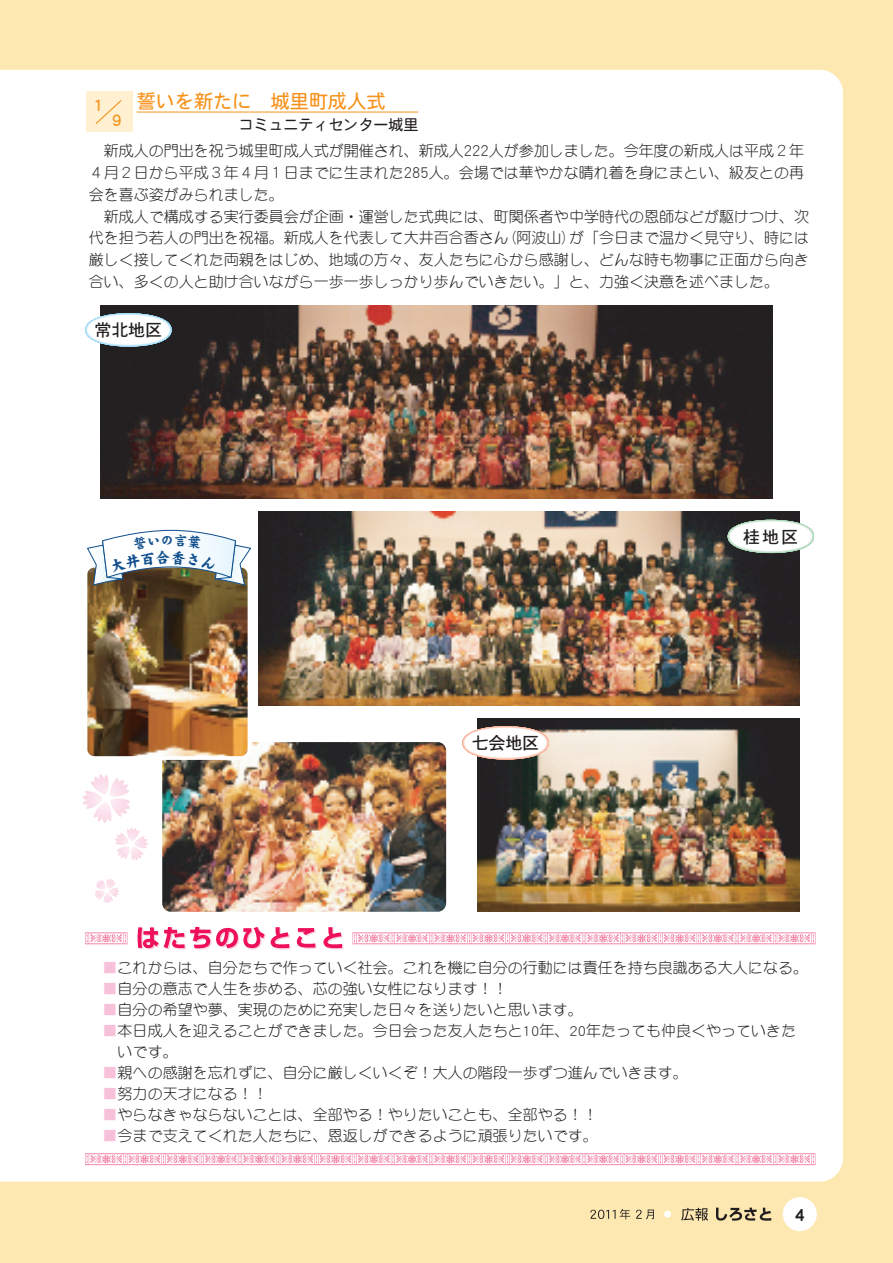
<style>
.page{position:relative;width:893px;height:1263px;background:#fff}
.page>*{position:absolute;margin:0;border:0;box-sizing:border-box;transform-origin:0 0}
.t1{font:19.2px "DFHS Maru Gothic Std W4";color:#f7931d}
.t2{font:18px "DFHS Gothic Std W9";color:#231f20}
.t3{font:17.25px "DFHS Gothic Std W5";letter-spacing:-.025em;color:#231f20}
.t4{font:16.95px "DFHS Maru Gothic Std W4";color:#f7931d}
.t5{font:15px/26.7px "DF Maru Gothic Std W3";color:#231f20}
.s1{font-family:"DFHS Maru Gothic Std W4"}
.s2{font-size:16.5px}
.s3{color:#f7c1d9}
</style>
<div class="page">
<div style="left:0;top:0;width:892px;height:1263px;background:#fee8b1"></div>
<div style="left:0;top:70px;width:843px;height:1112px;background:#fff"></div>
<img style="left:259px;top:512px;width:540px;height:193px">
<img style="left:162px;top:742px;width:284px;height:170px;border-radius:9px">
<img style="left:477px;top:718px;width:322px;height:194px">
<img style="left:85px;top:566px;width:164px;height:192px;border-radius:9px">
<img style="left:100px;top:305px;width:672px;height:194px">
<div style="left:84px;top:564px;width:167px;height:196px;border:4px solid #fff;border-radius:9px"></div>
<div style="left:86px;top:91px;width:46px;height:40px;background:#fef0d0"></div>
<svg style="left:95px;top:100px;width:27px;height:24px"></svg>
<hr style="left:137px;top:112px;width:281px;height:1px;background:#f7931d">
<svg style="left:85px;top:932px;width:42px;height:12px"></svg>
<svg style="left:352px;top:932px;width:463px;height:12px;background:#f9cad8"></svg>
<svg style="left:85px;top:1153px;width:730px;height:12px;background:#f9c8d7"></svg>
<svg style="left:82px;top:774px;width:66px;height:86px;background:#fdf5f8"></svg>
<svg style="left:95px;top:879px;width:24px;height:24px"></svg>
<div style="left:782px;top:1197px;width:34px;height:34px;background:#fff;border-radius:50%"></div>
<div style="left:664px;top:1211px;width:7px;height:7px;background:#fff;border-radius:50%"></div>
<svg style="left:681px;top:1208px;width:27px;height:13px"></svg>
<svg style="left:716px;top:1208px;width:55px;height:13px"></svg>
<svg style="left:636px;top:1210px;width:18px;height:9px"></svg>
<svg style="left:590px;top:1209px;width:40px;height:10px"></svg>
<svg style="left:85px;top:313px;width:86px;height:34px"></svg>
<svg style="left:85px;top:313px;width:86px;height:33px"></svg>
<svg style="left:86px;top:314px;width:84px;height:32px"></svg>
<svg style="left:87px;top:314px;width:83px;height:31px"></svg>
<svg style="left:87px;top:315px;width:82px;height:30px"></svg>
<div style="left:88px;top:315px;width:81px;height:29px;background:#fcfefe;border-radius:50%"></div>
<div style="left:88px;top:316px;width:80px;height:28px;background:#fff;border-radius:50%"></div>
<svg style="left:728px;top:520px;width:85px;height:33px"></svg>
<svg style="left:728px;top:520px;width:85px;height:32px"></svg>
<svg style="left:729px;top:521px;width:83px;height:31px"></svg>
<svg style="left:729px;top:521px;width:82px;height:30px"></svg>
<div style="left:730px;top:522px;width:81px;height:29px;background:#fcfefd;border-radius:50%"></div>
<div style="left:730px;top:522px;width:81px;height:28px;background:#fff;border-radius:50%"></div>
<svg style="left:462px;top:726px;width:86px;height:34px"></svg>
<svg style="left:462px;top:726px;width:86px;height:33px"></svg>
<svg style="left:463px;top:727px;width:84px;height:32px"></svg>
<svg style="left:464px;top:727px;width:83px;height:31px"></svg>
<svg style="left:464px;top:728px;width:82px;height:30px"></svg>
<div style="left:465px;top:728px;width:80px;height:29px;background:#fefefd;border-radius:50%"></div>
<div style="left:465px;top:729px;width:80px;height:28px;background:#fff;border-radius:50%"></div>
<svg style="left:138px;top:927px;width:152px;height:22px;background:#f79bba"></svg>
<svg style="left:297px;top:928px;width:19px;height:21px"></svg>
<svg style="left:323px;top:927px;width:20px;height:22px"></svg>
<svg style="left:87px;top:529px;width:164px;height:67px;background:#bab9b2"></svg>
<p class="t4" style="left:93px;top:96px;width:12px">1</p>
<p class="t1" style="left:137px;top:90px;width:250px">誓いを新たに 城里町成人式</p>
<p class="t4" style="left:112px;top:110px;width:12px">9</p>
<p class="t5" style="left:104px;top:111px;width:701px;text-indent:135px"><span class="s1">コミュニティセンター城里<br></span>新成人の門出を祝う城里町成人式が開催され、新成人<span class="s2">222</span>人が参加しました。今年度の新成人は平成２年</p>
<p class="t5" style="left:89px;top:159px;width:716px">４月２日から平成３年４月１日までに生まれた<span class="s2">285</span>人。会場では華やかな晴れ着を身にまとい、級友との再</p>
<p class="t5" style="left:89px;top:181px;width:196px">会を喜ぶ姿がみられました。</p>
<p class="t5" style="left:104px;top:203px;width:706px">新成人で構成する実行委員会が企画・運営した式典には、町関係者や中学時代の恩師などが駆けつけ、次</p>
<p class="t5" style="left:89px;top:224px;width:721px">代を担う若人の門出を祝福。新成人を代表して大井百合香さん（阿波山）が「今日まで温かく見守り、時には</p>
<p class="t5" style="left:89px;top:246px;width:721px">厳しく接してくれた両親をはじめ、地域の方々、友人たちに心から感謝し、どんな時も物事に正面から向き</p>
<p class="t5" style="left:89px;top:268px;width:691px">合い、多くの人と助け合いながら一歩一歩しっかり歩んでいきたい。」と、力強く決意を述べました。</p>
<p class="t3" style="left:95px;top:321px;width:69px">常北地区</p>
<p class="t3" style="left:471px;top:734px;width:69px">七会地区</p>
<p class="t3" style="left:743px;top:527px;width:57px">桂地区</p>
<p class="t5" style="left:103px;top:954px;width:706px"><span class="s3">■</span>これからは、自分たちで作っていく社会。これを機に自分の行動には責任を持ち良識ある大人になる。</p>
<p class="t5" style="left:103px;top:975px;width:406px"><span class="s3">■</span>自分の意志で人生を歩める、芯の強い女性になります！！</p>
<p class="t5" style="left:103px;top:996px;width:481px"><span class="s3">■</span>自分の希望や夢、実現のために充実した日々を送りたいと思います。</p>
<p class="t5" style="left:118px;top:1020px;width:680px;line-height:21px;text-indent:-15px"><span class="s3">■</span>本日成人を迎えることができました。今日会った友人たちと10年、20年たっても仲良くやっていきたいです。</p>
<p class="t5" style="left:103px;top:1059px;width:586px"><span class="s3">■</span>親への感謝を忘れずに、自分に厳しくいくぞ！大人の階段一歩ずつ進んでいきます。</p>
<p class="t5" style="left:103px;top:1080px;width:166px"><span class="s3">■</span>努力の天才になる！！</p>
<p class="t5" style="left:103px;top:1101px;width:496px"><span class="s3">■</span>やらなきゃならないことは、全部やる！やりたいことも、全部やる！！</p>
<p class="t5" style="left:103px;top:1122px;width:496px"><span class="s3">■</span>今まで支えてくれた人たちに、恩返しができるように頑張りたいです。</p>
<p class="t2" style="left:794px;top:1205px;width:12px">4</p>
</div>
